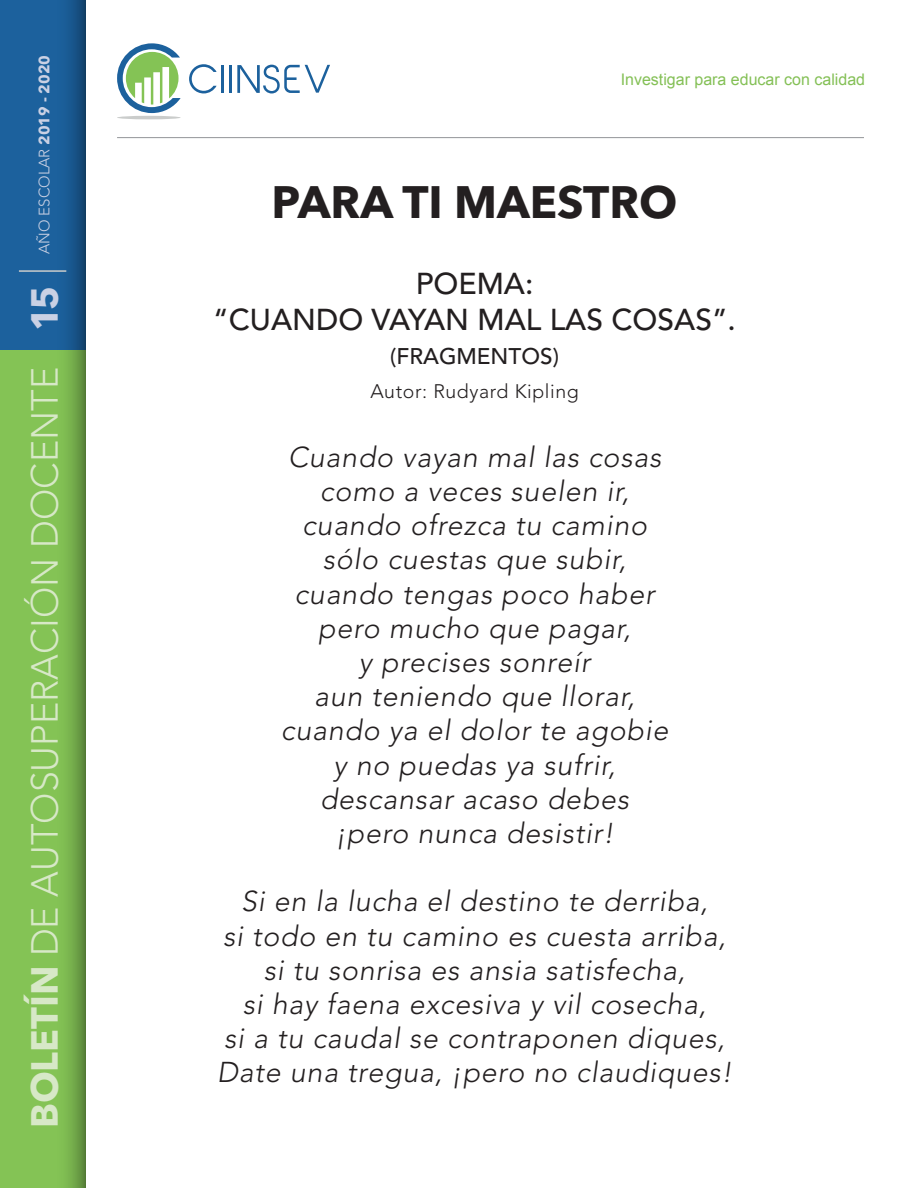
<style>
.page{position:relative;width:918px;height:1188px;background:#fff}
.page>*{position:absolute;margin:0;border:0;box-sizing:border-box;transform-origin:0 0}
.t1{font:700 45px "Avenir Next LT Pro";color:#231f20}
.t2{font:300 37.5px "Avenir LT Std";color:#d7e8c7}
.t3{font:500 30px/36px "Avenir LT Std";color:#231f20;text-align:center}
.t4{font:italic 300 28.5px/34.2px "Avenir LT Std";letter-spacing:.03em;color:#231f20;text-align:center}
.t5{font:500 22.5px "Avenir LT Std";color:#231f20}
.t6{font:300 19.5px "Avenir LT Std";letter-spacing:.03em;color:#231f20}
.t7{font:16.05px "Arial";color:#84c056}
.t8{font:300 15px "Avenir LT Std";color:#cad1e4}
.s1{font-family:"Avenir Next LT Pro";font-weight:700}
.s2{font-family:"Avenir Next LT Pro";font-weight:700;color:#cad1e4}
</style>
<div class="page">
<svg style="left:117px;top:43px;width:64px;height:70px"></svg>
<hr style="left:117px;top:116px;width:64px;height:3px;background:#cacccb;border-radius:50%">
<hr style="left:221px;top:65px;width:3px;height:28px;background:#1c619d">
<hr style="left:229px;top:65px;width:3px;height:28px;background:#1c619d">
<svg style="left:237px;top:65px;width:93px;height:28px"></svg>
<svg style="left:189px;top:64px;width:28px;height:29px"></svg>
<div style="left:0;top:350px;width:85px;height:838px;background:#84c355"></div>
<div style="left:0;top:0;width:85px;height:350px;background:#1c619d"></div>
<svg style="left:66px;top:0;width:19px;height:1188px"></svg>
<hr style="left:117px;top:137px;width:747px;height:1px;background:#939598">
<hr style="left:19px;top:270px;width:47px;height:2px;background:#cacccb">
<p class="t8" style="left:35px;top:254px;width:200px;rotate:-90deg">año escolar <span class="s1">2019 - 2020</span></p>
<h2 class="t2" style="left:23px;top:1128px;width:844px;rotate:-90deg"><span class="s1">Boletín</span> de Autosuperación Docente <span class="s2">15</span></h2>
<p class="t7" style="left:621px;top:69px;width:246px">Investigar para educar con calidad</p>
<h1 class="t1" style="left:272px;top:175px;width:344px">PARA TI MAESTRO</h1>
<p class="t3" style="left:213px;top:266px;width:524px">POEMA:<br>“CUANDO VAYAN MAL LAS COSAS”.</p>
<p class="t5" style="left:390px;top:343px;width:170px">(FRAGME NTOS)</p>
<p class="t6" style="left:370px;top:380px;width:210px">Autor: Rudyard Kipling</p>
<p class="t4" style="left:281px;top:440px;width:389px">Cuando vayan mal las cosas como a veces suelen ir, cuando ofrezca tu camino sólo cuestas que subir, cuando tengas poco haber pero mucho que pagar,<br>y precises sonreír<br>aun teniendo que llorar, cuando ya el dolor te agobie y no puedas ya sufrir, descansar acaso debes ¡pero nunca desistir!</p>
<p class="t4" style="left:217px;top:885px;width:517px">Si en la lucha el destino te derriba,<br>si todo en tu camino es cuesta arriba, si tu sonrisa es ansia satisfecha,<br>si hay faena excesiva y vil cosecha,<br>si a tu caudal se contraponen diques, Date una tregua, ¡pero no claudiques!</p>
</div>
